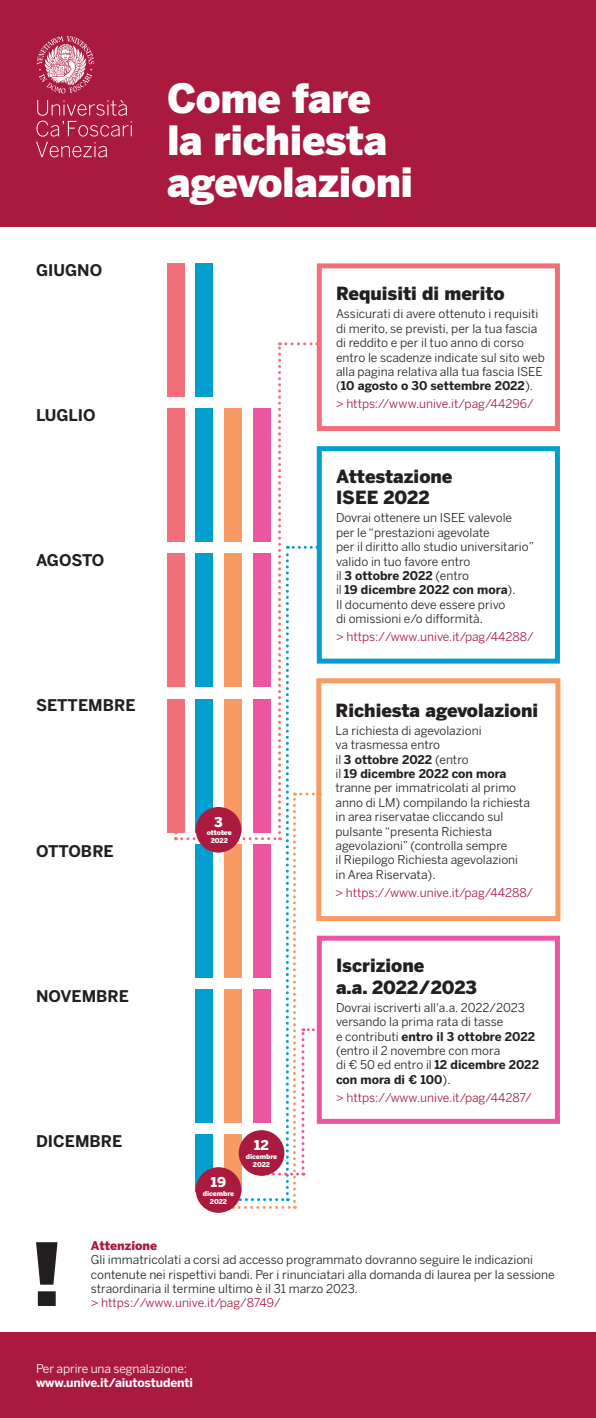
<style>
.page{position:relative;width:596px;height:1418px;background:#fff}
.page>*{position:absolute;margin:0;border:0;box-sizing:border-box;transform-origin:0 0}
.t1{font:900 40px/42px "Benton Sans";letter-spacing:-.01em;color:#fff}
.t2{font:900 18px/21.6px "Benton Sans";color:#231f20}
.t3{font:700 16px "Benton Sans";color:#231f20}
.t4{font:900 13.5px "Benton Sans";color:#fff}
.t5{font:12px/14.4px "Benton Sans";color:#231f20}
.t6{font:12px "Benton Sans";color:#aa1a3f}
.t7{font:700 12px "Benton Sans";letter-spacing:-.01em;color:#fff}
.t8{font:12px "Benton Sans";letter-spacing:-.01em;color:#fff}
.t9{font:900 12px "Benton Sans";color:#aa1a3f}
.t10{font:900 6.7px/8.1px "Benton Sans";letter-spacing:-.01em;color:#fff;text-align:center}
.s1{font-weight:700}
</style>
<div class="page">
<div style="left:0;top:0;width:595px;height:227px;background:#aa1a3f"></div>
<svg style="left:37px;top:36px;width:57px;height:58px"></svg>
<svg style="left:36px;top:100px;width:96px;height:57px"></svg>
<div style="left:0;top:1332px;width:595px;height:85px;background:#aa1a3f"></div>
<div style="left:167px;top:263px;width:17px;height:134px;background:#f16f7a"></div>
<div style="left:195px;top:263px;width:17px;height:134px;background:#009fd0"></div>
<div style="left:167px;top:408px;width:17px;height:134px;background:#f16f7a"></div>
<div style="left:167px;top:553px;width:17px;height:134px;background:#f16f7a"></div>
<div style="left:167px;top:698px;width:17px;height:134px;background:#f16f7a"></div>
<div style="left:316px;top:263px;width:243px;height:168px;border:5px solid #f16f7a"></div>
<div style="left:316px;top:446px;width:243px;height:217px;border:5px solid #009fd0"></div>
<div style="left:316px;top:678px;width:244px;height:243px;border:5px solid #f89a64"></div>
<div style="left:316px;top:935px;width:243px;height:188px;border:5px solid #ec56a0"></div>
<svg style="left:36px;top:1242px;width:21px;height:63px"></svg>
<svg style="left:174px;top:342px;width:146px;height:866px"></svg>
<div style="left:195px;top:1167px;width:46px;height:45px;background:#aa1a3f;border-radius:50%"></div>
<div style="left:238px;top:1130px;width:46px;height:45px;background:#aa1a3f;border-radius:50%"></div>
<div style="left:195px;top:807px;width:46px;height:45px;background:#aa1a3f;border-radius:50%"></div>
<h3 class="t3" style="left:36px;top:260px;width:68px">GIUGNO</h3>
<h3 class="t3" style="left:36px;top:405px;width:61px">LUGLIO</h3>
<h3 class="t3" style="left:36px;top:551px;width:70px">AGOSTO</h3>
<h3 class="t3" style="left:36px;top:696px;width:101px">SETTEMBRE</h3>
<h3 class="t3" style="left:36px;top:841px;width:79px">OTTOBRE</h3>
<h3 class="t3" style="left:36px;top:986px;width:94px">NOVEMBRE</h3>
<h3 class="t3" style="left:36px;top:1131px;width:88px">DICEMBRE</h3>
<h1 class="t1" style="left:167px;top:77px;width:247px">Come fare la richiesta agevolazioni</h1>
<h2 class="t2" style="left:336px;top:283px;width:170px">Requisiti di merito</h2>
<p class="t5" style="left:336px;top:307px;width:210px">Assicurati di avere ottenuto i requisiti di merito, se previsti, per la tua fascia di reddito e per il tuo anno di corso entro le scadenze indicate sul sito web alla pagina relativa alla tua fascia ISEE (<span class="s1">10 agosto o 30 settembre 2022</span>).</p>
<p class="t6" style="left:336px;top:397px;width:199px">&gt; https://www.unive.it/pag/44296/</p>
<p class="t4" style="left:214px;top:814px;width:10px">3</p>
<p class="t10" style="left:207px;top:828px;width:27px">ottobre<br>2022</p>
<p class="t4" style="left:211px;top:1174px;width:17px">19</p>
<p class="t10" style="left:203px;top:1188px;width:33px">dicembre<br>2022</p>
<p class="t4" style="left:254px;top:1137px;width:16px">12</p>
<p class="t10" style="left:246px;top:1151px;width:33px">dicembre<br>2022</p>
<h2 class="t2" style="left:336px;top:465px;width:118px">Attestazione<br>ISEE 2022</h2>
<p class="t5" style="left:336px;top:510px;width:200px">Dovrai ottenere un ISEE valevole<br>per le “prestazioni agevolate<br>per il diritto allo studio universitario” valido in tuo favore entro<br>il <span class="s1">3 ottobre 2022</span> (entro<br>il <span class="s1">19 dicembre 2022 con mora</span>).<br>Il documento deve essere privo<br>di omissioni e/o difformità.</p>
<p class="t6" style="left:336px;top:630px;width:199px">&gt; https://www.unive.it/pag/44288/</p>
<h2 class="t2" style="left:335px;top:699px;width:204px">Richiesta agevolazioni</h2>
<p class="t5" style="left:335px;top:723px;width:196px">La richiesta di agevolazioni<br>va trasmessa entro<br>il <span class="s1">3 ottobre 2022</span> (entro<br>il <span class="s1">19 dicembre 2022 con mora </span>tranne per immatricolati al primo anno di LM) compilando la richiesta in area riservatae cliccando sul pulsante “presenta Richiesta agevolazioni” (controlla sempre<br>il Riepilogo Richiesta agevolazioni in Area Riservata).</p>
<p class="t6" style="left:335px;top:885px;width:199px">&gt; https://www.unive.it/pag/44288/</p>
<h2 class="t2" style="left:336px;top:954px;width:142px">Iscrizione<br>a.a. 2022/2023</h2>
<p class="t5" style="left:336px;top:1000px;width:204px">Dovrai iscriverti all'a.a. 2022/2023 versando la prima rata di tasse<br>e contributi <span class="s1">entro il 3 ottobre 2022 </span>(entro il 2 novembre con mora<br>di € 50 ed entro il <span class="s1">12 dicembre 2022 con mora di € 100</span>).</p>
<p class="t6" style="left:336px;top:1090px;width:197px">&gt; https://www.unive.it/pag/44287/</p>
<p class="t9" style="left:91px;top:1238px;width:68px">Attenzione</p>
<p class="t5" style="left:91px;top:1252px;width:465px">Gli immatricolati a corsi ad accesso programmato dovranno seguire le indicazioni contenute nei rispettivi bandi. Per i rinunciatari alla domanda di laurea per la sessione straordinaria il termine ultimo è il 31 marzo 2023.</p>
<p class="t6" style="left:91px;top:1295px;width:191px">&gt; https://www.unive.it/pag/8749/</p>
<p class="t8" style="left:36px;top:1361px;width:152px">Per aprire una segnalazione:</p>
<p class="t7" style="left:36px;top:1375px;width:158px">www.unive.it/aiutostudenti</p>
</div>
